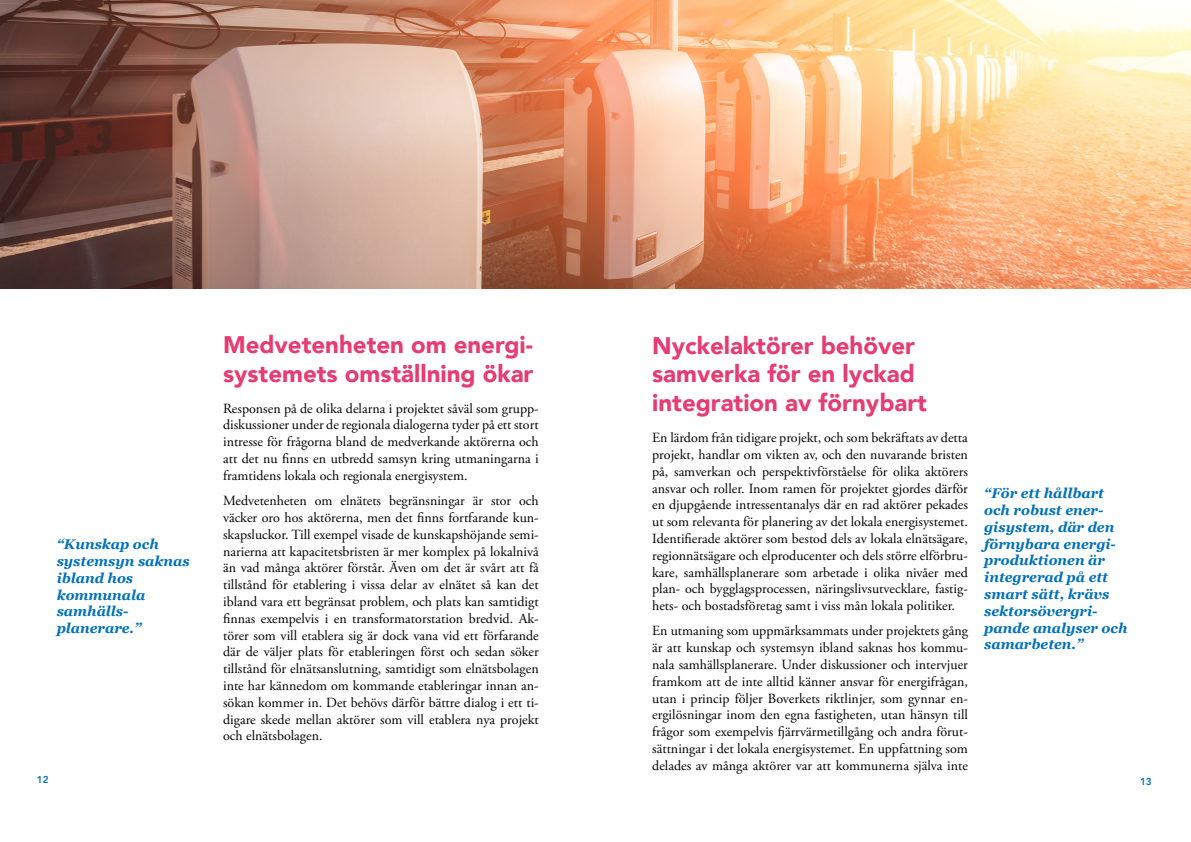
<style>
.page{position:relative;width:1191px;height:842px;background:#fff}
.page>*{position:absolute;margin:0;border:0;box-sizing:border-box;transform-origin:0 0}
.t1{font:900 24px/28.8px "Avenir";color:#e63c71}
.t2{font:14px/16.8px "Adobe Garamond Pro";color:#000;text-align:justify}
.t3{font:italic 700 14px/16.8px "Georgia";color:#0071bb}
.t4{font:800 10px "Avenir";color:#0071bb}
</style>
<div class="page">
<img style="left:0;top:0;width:1191px;height:288px">
<p class="t3" style="left:57px;top:535px;width:134px">“Kunskap och systemsyn saknas ibland hos kommunala samhälls&shy;planerare.”</p>
<h1 class="t1" style="left:223px;top:329px;width:312px">Medvetenheten om energi&shy;systemets omställning ökar</h1>
<p class="t2" style="left:223px;top:400px;width:317px">Responsen på de olika delarna i projektet såväl som grupp&shy;diskussioner under de regionala dialogerna tyder på ett stort intresse för frågorna bland de medverkande aktörerna och att det nu finns en utbredd samsyn kring utmaningarna i framtidens lokala och regionala energisystem.</p>
<p class="t2" style="left:223px;top:493px;width:317px">Medvetenheten om elnätets begränsningar är stor och väcker oro hos aktörerna, men det finns fortfarande kun&shy;skapsluckor. Till exempel visade de kunskapshöjande semi&shy;narierna att kapacitetsbristen är mer komplex på lokalnivå än vad många aktörer förstår. Även om det är svårt att få tillstånd för etablering i vissa delar av elnätet så kan det ibland vara ett begränsat problem, och plats kan samtidigt finnas exempelvis i en transformatorstation bredvid. Ak&shy;törer som vill etablera sig är dock vana vid ett förfarande där de väljer plats för etableringen först och sedan söker tillstånd för elnätsanslutning, samtidigt som elnätsbolagen inte har kännedom om kommande etableringar innan an&shy;sökan kommer in. Det behövs därför bättre dialog i ett ti&shy;digare skede mellan aktörer som vill etablera nya projekt och elnätsbolagen.</p>
<h1 class="t1" style="left:652px;top:330px;width:276px">Nyckelaktörer behöver samverka för en lyckad integration av förnybart</h1>
<p class="t2" style="left:652px;top:430px;width:317px">En lärdom från tidigare projekt, och som bekräftats av detta projekt, handlar om vikten av, och den nuvarande bristen på, samverkan och perspektivförståelse för olika aktörers ansvar och roller. Inom ramen för projektet gjordes därför en djupgående intressentanalys där en rad aktörer pekades ut som relevanta för planering av det lokala energisystemet.<br>Identifierade aktörer som bestod dels av lokala elnätsägare, regionnätsägare och elproducenter och dels större elförbru&shy;kare, samhällsplanerare som arbetade i olika nivåer med plan- och bygglagsprocessen, näringslivsutvecklare, fastig&shy;hets- och bostadsföretag samt i viss mån lokala politiker.</p>
<p class="t2" style="left:652px;top:623px;width:317px">En utmaning som uppmärksammats under projektets gång är att kunskap och systemsyn ibland saknas hos kommu&shy;nala samhällsplanerare. Under diskussioner och intervjuer framkom att de inte alltid känner ansvar för energifrågan, utan i princip följer Boverkets riktlinjer, som gynnar en&shy;ergilösningar inom den egna fastigheten, utan hänsyn till frågor som exempelvis fjärrvärmetillgång och andra förut&shy;sättningar i det lokala energisystemet. En uppfattning som delades av många aktörer var att kommunerna själva inte</p>
<p class="t3" style="left:984px;top:484px;width:145px">“För ett hållbart och robust ener&shy;gisystem, där den förnybara energi&shy;produktionen är integrerad på ett smart sätt, krävs sektorsövergri&shy;pande analyser och samarbeten.”</p>
<p class="t4" style="left:37px;top:772px;width:13px">12</p>
<p class="t4" style="left:1140px;top:774px;width:13px">13</p>
</div>
